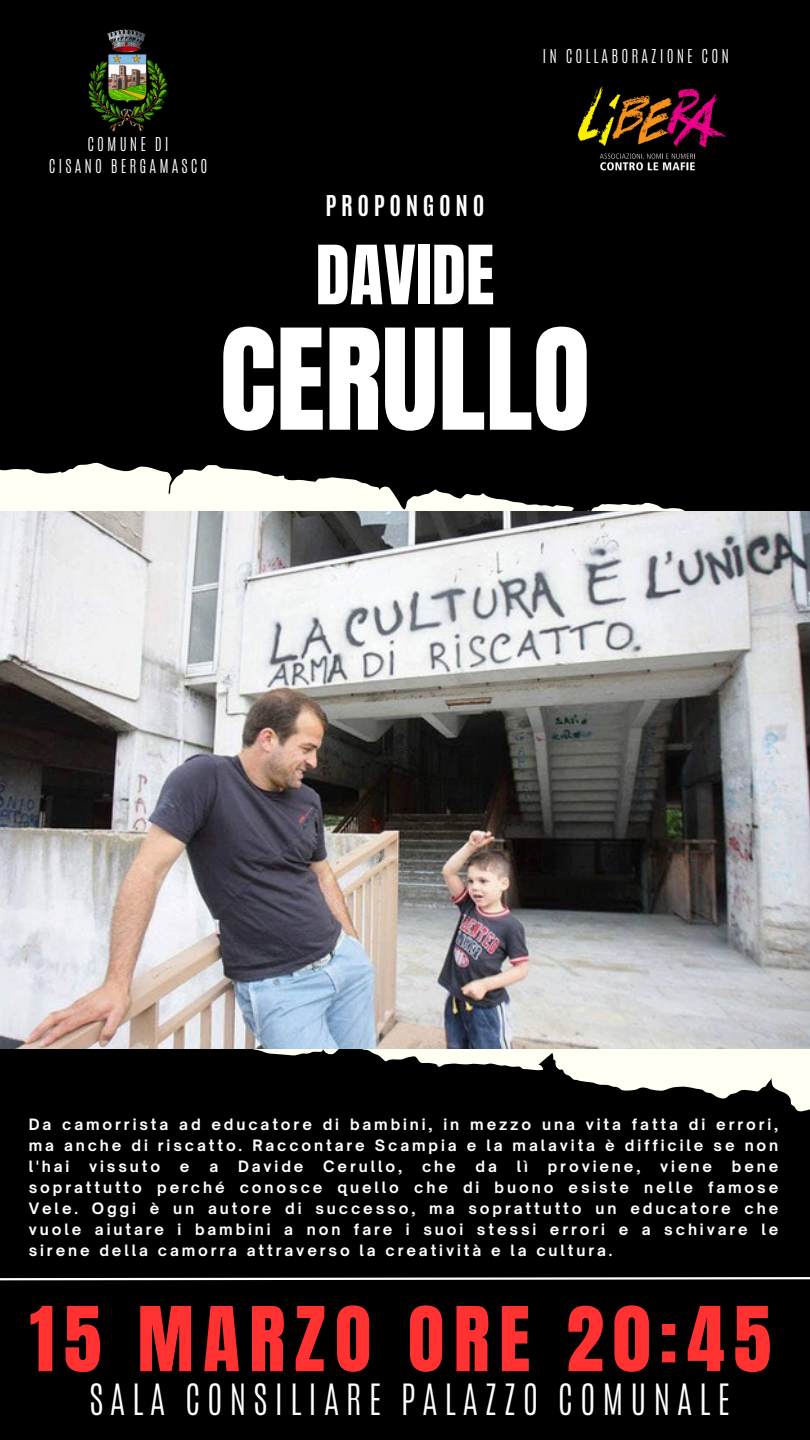
<style>
.page{position:relative;width:810px;height:1440px;background:#000}
.page>*{position:absolute;margin:0;border:0;box-sizing:border-box;transform-origin:0 0}
.t1{font:118.9px "Anton";color:#fff}
.t2{font:76px "Anton";letter-spacing:.12em;color:#ff3131}
.t3{font:69.4px "Anton";color:#fff}
.t4{font:300 36px "Antonio";letter-spacing:.19em;color:#fff}
.t5{font:700 24px "Antonio";letter-spacing:.19em;color:#fff}
.t6{font:300 16px/21.8px "Antonio";letter-spacing:.19em;color:#fff;text-align:center}
.t7{font:700 15px/21px "Open Sauce One";letter-spacing:.19em;color:#fff;text-align:justify}
</style>
<div class="page">
<svg style="left:0;top:462px;width:810px;height:50px"></svg>
<svg style="left:0;top:1048px;width:810px;height:64px"></svg>
<svg style="left:0;top:1277px;width:810px;height:4px"></svg>
<img style="left:0;top:512px;width:810px;height:536px">
<img style="left:89px;top:30px;width:79px;height:102px">
<img style="left:577px;top:86px;width:150px;height:85px">
<p class="t6" style="left:542px;top:46px;width:188px">IN COLLABORAZIONE CON</p>
<p class="t6" style="left:49px;top:134px;width:160px">COMUNE DI<br>CISANO BERGAMASCO</p>
<p class="t5" style="left:326px;top:188px;width:160px">PROPONGONO</p>
<h1 class="t3" style="left:316px;top:225px;width:180px">DAVIDE</h1>
<h1 class="t1" style="left:220px;top:294px;width:372px">CERULLO</h1>
<p class="t7" style="left:29px;top:1113px;width:751px">Da camorrista ad educatore di bambini, in mezzo una vita fatta di errori, ma anche di riscatto. Raccontare Scampia e la malavita è difficile se non l'hai</p>
<p class="t7" style="left:89px;top:1155px;width:73px">vissuto</p>
<p class="t7" style="left:180px;top:1155px;width:11px">e</p>
<p class="t7" style="left:209px;top:1155px;width:10px">a</p>
<p class="t7" style="left:238px;top:1155px;width:67px">Davide</p>
<p class="t7" style="left:323px;top:1155px;width:81px">Cerullo,</p>
<p class="t7" style="left:422px;top:1155px;width:35px">che</p>
<p class="t7" style="left:476px;top:1155px;width:23px">da</p>
<p class="t7" style="left:517px;top:1155px;width:13px">lì</p>
<p class="t7" style="left:548px;top:1155px;width:94px">proviene,</p>
<p class="t7" style="left:660px;top:1155px;width:53px">viene</p>
<p class="t7" style="left:29px;top:1155px;width:751px;text-indent:703px">bene soprattutto perché conosce quello che di buono esiste nelle famose Vele. Oggi è un autore di successo, ma soprattutto un educatore che vuole aiutare i bambini a non fare i suoi stessi errori e a schivare le sirene della camorra attraverso la creatività e la cultura.</p>
<h5 class="t2" style="left:30px;top:1285px;width:743px">15 MARZO ORE 20:45</h5>
<p class="t4" style="left:89px;top:1374px;width:642px">SALA CONSILIARE PALAZZO COMUNALE</p>
</div>
